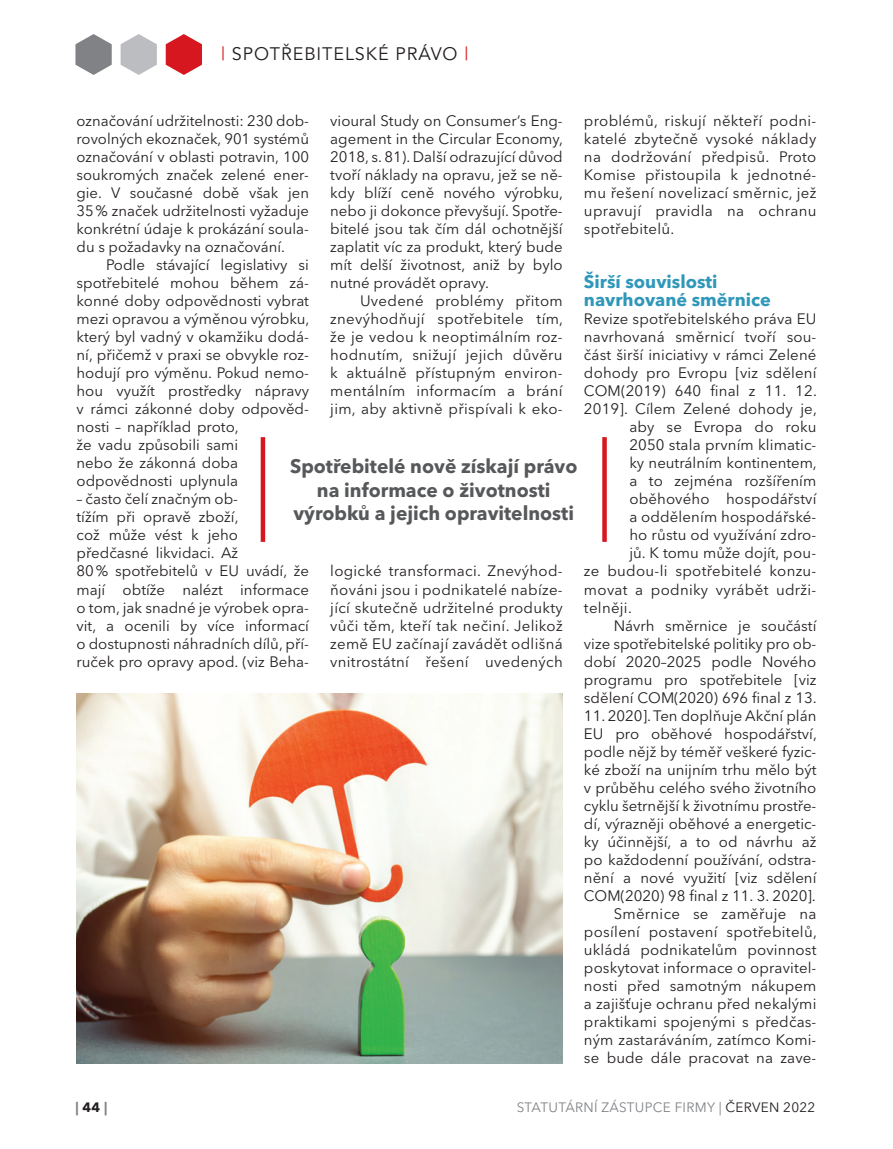
<style>
.page{position:relative;width:893px;height:1149px;background:#fff}
.page>*{position:absolute;margin:0;border:0;box-sizing:border-box;transform-origin:0 0}
.SZ_výkřik{font:700 19.5px/23.4px "Avenir Next LT Pro";color:#57585a;text-align:center}
.SZ_nadpis{font:700 18px/18px "Avenir Next LT Pro";color:#2f97b9}
.SZ_záhlaví{font:18px "Avenir";letter-spacing:.05em;color:#231f20}
.SZ_text{font:15px/18px "Avenir Next LT Pro";color:#231f20;text-align:justify}
.SZ_text_neodsazeny{font:15px "Avenir Next LT Pro";letter-spacing:.01em;color:#231f20}
.t1{font:13.5px "Avenir Next LT Pro";letter-spacing:.02em;color:#808285}
.t2{font:700 13.5px "Avenir Next LT Pro";color:#808285}
.s1{color:#d7171f}
.s2{color:#231f20}
</style>
<div class="page">
<svg style="left:75px;top:34px;width:37px;height:41px"></svg>
<svg style="left:121px;top:34px;width:36px;height:41px"></svg>
<svg style="left:166px;top:34px;width:36px;height:41px"></svg>
<img style="left:76px;top:693px;width:487px;height:370px">
<hr style="left:261px;top:437px;width:4px;height:104px;background:#d7171f">
<div style="left:602px;top:437px;width:5px;height:104px;background:#d7171f"></div>
<p class="SZ_záhlaví" style="left:221px;top:43px;width:249px"><span class="s1">|</span> SPOTŘEBITELSKÉ PRÁVO <span class="s1">|</span></p>
<p class="SZ_text" style="left:77px;top:112px;width:234px">označování udržitelnosti: 230 dob&shy;rovolných ekoznaček, 901 systémů označování v oblasti potravin, 100 soukromých značek zelené ener&shy;gie. V současné době však jen 35% značek udržitelnosti vyžaduje konkrétní údaje k prokázání soula&shy;du s požadavky na označování.</p>
<p class="SZ_text" style="left:77px;top:256px;width:234px;text-align:left;text-indent:30px">Podle stávající legislativy si spotřebitelé mohou během zá&shy;konné doby odpovědnosti vybrat mezi opravou a výměnou výrobku, který byl vadný v okamžiku dodá&shy;ní, přičemž v praxi se obvykle roz&shy;hodují pro výměnu. Pokud nemo&shy;hou využít prostředky nápravy v rámci zákonné doby odpověd&shy;nosti – například proto,<br>že vadu způsobili sami<br>nebo že zákonná doba odpovědnosti uplynula</p>
<p class="SZ_text" style="left:77px;top:490px;width:234px;text-align:left">– často čelí značným ob-<br>tížím při opravě zboží,<br>což může vést k jeho předčasné likvidaci. Až<br>80% spotřebitelů v EU uvádí, že mají obtíže nalézt informace o tom, jak snadné je výrobek opra&shy;vit, a ocenili by více informací o dostupnosti náhradních dílů, pří&shy;ruček pro opravy apod. (viz Beha-</p>
<p class="SZ_text" style="left:330px;top:112px;width:234px">vioural Study on Consumer’s Eng&shy;agement in the Circular Economy, 2018, s. 81). Další odrazující důvod tvoří náklady na opravu, jež se ně&shy;kdy blíží ceně nového výrobku, nebo ji dokonce převyšují. Spotře&shy;bitelé jsou tak čím dál ochotnější zaplatit víc za produkt, který bude mít delší životnost, aniž by bylo nutné provádět opravy.</p>
<p class="SZ_text" style="left:330px;top:292px;width:234px;text-indent:30px">Uvedené problémy přitom znevýhodňují spotřebitele tím, že je vedou k neoptimálním roz&shy;hodnutím, snižují jejich důvěru k aktuálně přístupným environ&shy;mentálním informacím a brání jim, aby aktivně přispívali k eko-</p>
<p class="SZ_text" style="left:584px;top:112px;width:234px">problémů, riskují někteří podni&shy;katelé zbytečně vysoké náklady na dodržování předpisů. Proto Komise přistoupila k jednotné&shy;mu řešení novelizací směrnic, jež upravují pravidla na ochranu spotřebitelů.</p>
<p class="SZ_nadpis" style="left:584px;top:273px;width:188px">Širší souvislosti navrhované směrnice</p>
<p class="SZ_text_neodsazeny" style="left:584px;top:310px;width:234px">Revize spotřebitelského práva EU</p>
<p class="SZ_text_neodsazeny" style="left:584px;top:328px;width:234px">navrhovaná směrnicí tvoří sou-</p>
<p class="SZ_text_neodsazeny" style="left:584px;top:346px;width:234px">část širší iniciativy v rámci Zelené</p>
<p class="SZ_text_neodsazeny" style="left:584px;top:364px;width:234px">dohody pro Evropu [viz sdělení</p>
<p class="SZ_text_neodsazeny" style="left:584px;top:382px;width:234px">COM(2019) 640 final z 11. 12.</p>
<p class="SZ_text_neodsazeny" style="left:584px;top:400px;width:234px">2019]. Cílem Zelené dohody je,</p>
<p class="SZ_text_neodsazeny" style="left:629px;top:418px;width:189px">aby se Evropa do roku</p>
<p class="SZ_text_neodsazeny" style="left:629px;top:436px;width:189px">2050 stala prvním klimatic-</p>
<p class="SZ_text_neodsazeny" style="left:629px;top:454px;width:189px">ky neutrálním kontinentem,</p>
<p class="SZ_text_neodsazeny" style="left:629px;top:472px;width:189px">a to zejména rozšířením</p>
<p class="SZ_text_neodsazeny" style="left:629px;top:490px;width:189px">oběhového hospodářství</p>
<p class="SZ_text_neodsazeny" style="left:629px;top:508px;width:189px">a oddělením hospodářské-</p>
<p class="SZ_text_neodsazeny" style="left:629px;top:526px;width:189px">ho růstu od využívání zdro-</p>
<p class="SZ_text_neodsazeny" style="left:629px;top:544px;width:189px">jů. K tomu může dojít, pou-</p>
<p class="SZ_text_neodsazeny" style="left:584px;top:562px;width:232px">ze budou-li spotřebitelé konzu-</p>
<p class="SZ_text_neodsazeny" style="left:584px;top:580px;width:234px">movat a podniky vyrábět udrži-</p>
<p class="SZ_text_neodsazeny" style="left:584px;top:598px;width:49px">telněji.</p>
<p class="SZ_text" style="left:584px;top:616px;width:234px;text-indent:30px">Návrh směrnice je součástí vize spotřebitelské politiky pro ob&shy;dobí 2020–2025 podle Nového programu pro spotřebitele [viz sdělení COM(2020) 696 final z 13.</p>
<p class="SZ_text" style="left:584px;top:706px;width:234px">11. 2020]. Ten doplňuje Akční plán EU pro oběhové hospodářství, podle nějž by téměř veškeré fyzic&shy;ké zboží na unijním trhu mělo být v průběhu celého svého životního cyklu šetrnější k životnímu prostře&shy;dí, výrazněji oběhové a energetic&shy;ky účinnější, a to od návrhu až po každodenní používání, odstra&shy;nění a nové využití [viz sdělení COM(2020) 98 final z 11. 3. 2020].</p>
<p class="SZ_text" style="left:584px;top:904px;width:234px;text-indent:30px">Směrnice se zaměřuje na posílení postavení spotřebitelů, ukládá podnikatelům povinnost poskytovat informace o opravitel&shy;nosti před samotným nákupem a zajišťuje ochranu před nekalými praktikami spojenými s předčas&shy;ným zastaráváním, zatímco Komi&shy;se bude dále pracovat na zave-</p>
<p class="SZ_výkřik" style="left:290px;top:454px;width:289px">Spotřebitelé nově získají právo na informace o životnosti výrobků a jejich opravitelnosti</p>
<p class="SZ_text" style="left:330px;top:562px;width:234px">logické transformaci. Znevýhod&shy;ňováni jsou i podnikatelé nabíze&shy;jící skutečně udržitelné produkty vůči těm, kteří tak nečiní. Jelikož země EU začínají zavádět odlišná vnitrostátní řešení uvedených</p>
<p class="t2" style="left:75px;top:1098px;width:34px">| <span class="s2">44</span> |</p>
<p class="t1" style="left:517px;top:1098px;width:300px">STATUTÁRNÍ ZÁSTUPCE FIRMY | <span class="s2">ČERVEN 2022</span></p>
</div>
